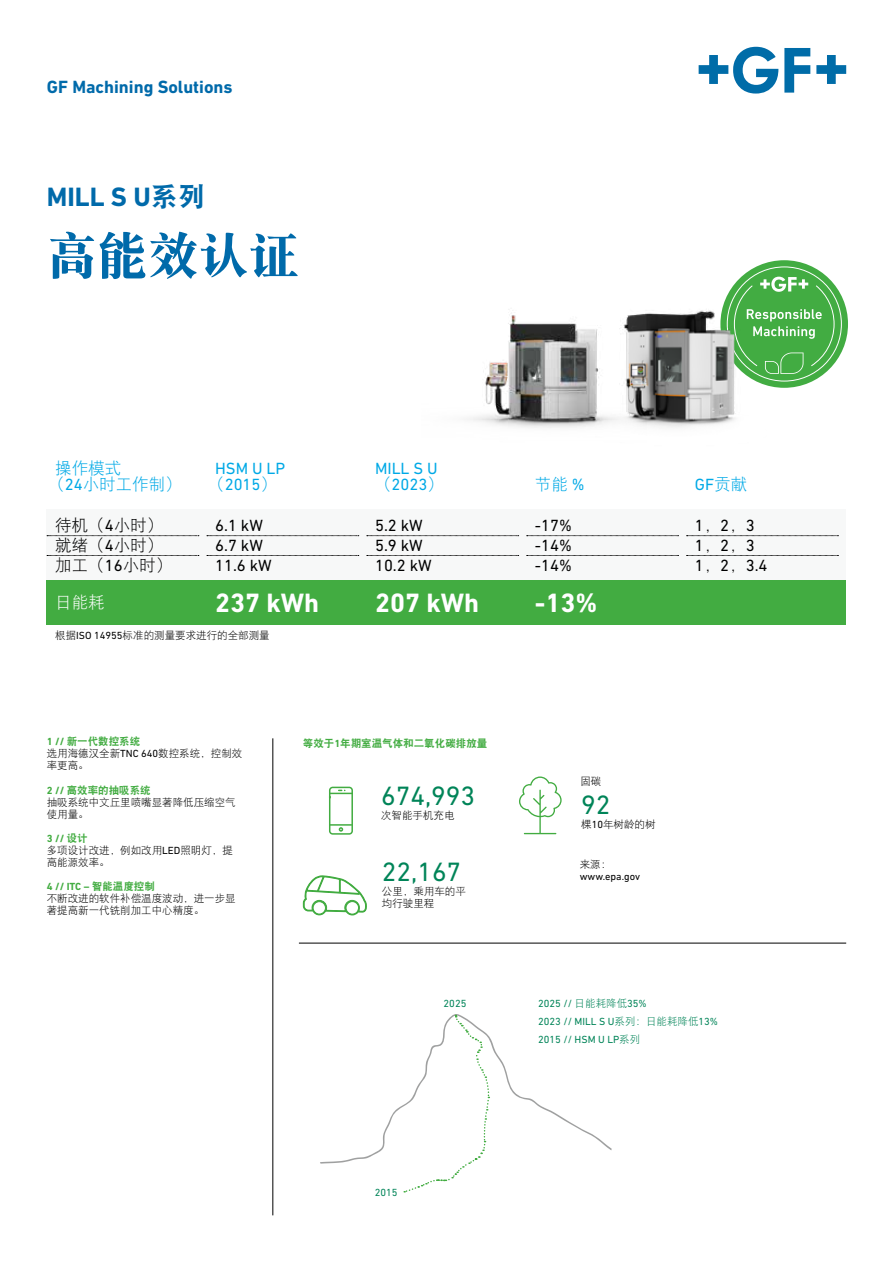
<style>
.page{position:relative;width:893px;height:1263px;background:#fff}
.page>*{position:absolute;margin:0;border:0;box-sizing:border-box;transform-origin:0 0}
.t1{font:50.55px "DF Song GB W9";color:#006aaa}
.t2{font:700 27px "DIN Next W1 G";color:#fff}
.t3{font:27px "DIN Next W1 G";color:#008458}
.t4{font:700 27px "DIN Next W1 G";color:#006aaa}
.t5{font:700 18px "DIN Next W1 G";color:#006aaa}
.t6{font:16.5px/19.8px "DIN Next W1 G";color:#000}
.t7{font:16.5px/16.5px "DIN Next W1 G";color:#00a9e6;text-align:center}
.t8{font:16.5px/19.8px "DF Hei GB W3";color:#000}
.t9{font:16.5px/16.5px "DF Hei GB W3";color:#00a9e6}
.t10{font:16.5px "DF Hei GB W3";color:#fff}
.t11{font:10.5px/12px "DF Hei GB W3";color:#000}
.t12{font:10.5px/18px "DIN Next W1 G";color:#008458}
.t13{font:10.5px "DF Hei GB W9";color:#42ac41}
.t14{font:700 10.5px "DIN Next W1 G";color:#42ac41}
.t15{font:10.5px "DIN Next W1 G";color:#000}
.s1{font-family:"DF Hei GB W9";font-weight:400}
.s2{font-family:"DIN Next W1 G"}
.s3{font-family:"DF Hei GB W3"}
.s4{font-family:"DIN Next W1 G";font-weight:700}
</style>
<div class="page">
<img style="left:467px;top:315px;width:128px;height:113px">
<svg style="left:720px;top:260px;width:128px;height:128px;background:#54b454"></svg>
<svg style="left:734px;top:277px;width:101px;height:97px;background:#5db75d"></svg>
<hr style="left:299px;top:943px;width:547px;height:1px;background:#000">
<svg style="left:699px;top:47px;width:79px;height:47px"></svg>
<svg style="left:784px;top:48px;width:26px;height:45px"></svg>
<svg style="left:816px;top:55px;width:30px;height:29px"></svg>
<svg style="left:519px;top:776px;width:43px;height:58px"></svg>
<svg style="left:328px;top:786px;width:25px;height:49px"></svg>
<svg style="left:303px;top:875px;width:64px;height:41px"></svg>
<hr style="left:273px;top:738px;width:1px;height:477px;background:#000">
<div style="left:47px;top:509px;width:799px;height:71px;background:#f7f8f8"></div>
<svg style="left:47px;top:535px;width:152px;height:1px"></svg>
<svg style="left:47px;top:555px;width:152px;height:1px"></svg>
<svg style="left:207px;top:535px;width:152px;height:1px"></svg>
<svg style="left:207px;top:555px;width:152px;height:1px"></svg>
<svg style="left:367px;top:535px;width:152px;height:1px"></svg>
<svg style="left:367px;top:555px;width:152px;height:1px"></svg>
<svg style="left:527px;top:535px;width:152px;height:1px"></svg>
<svg style="left:527px;top:555px;width:152px;height:1px"></svg>
<svg style="left:687px;top:535px;width:151px;height:1px"></svg>
<svg style="left:687px;top:555px;width:151px;height:1px"></svg>
<div style="left:47px;top:580px;width:799px;height:44px;background:#42ac41"></div>
<svg style="left:320px;top:1014px;width:292px;height:179px"></svg>
<img style="left:595px;top:301px;width:173px;height:127px">
<h3 class="t5" style="left:47px;top:76px;width:187px">GF Machining Solutions</h3>
<h2 class="t4" style="left:47px;top:181px;width:160px">MILL S U<span class="s1">系列</span></h2>
<h1 class="t1" style="left:47px;top:228px;width:254px">高能效认证</h1>
<h3 class="t9" style="left:48px;top:459px;width:135px;text-indent:7px">操作模式<br>（<span class="s2">24</span>小时工作制）</h3>
<h3 class="t7" style="left:208px;top:460px;width:79px">HSM U LP<span class="s3">（</span>2015<span class="s3">）</span></h3>
<h3 class="t7" style="left:375px;top:460px;width:70px;text-align:left">MILL S U<span class="s3">（</span>2023<span class="s3">）</span></h3>
<h3 class="t9" style="left:535px;top:476px;width:51px">节能 <span class="s2">%</span></h3>
<h3 class="t7" style="left:695px;top:476px;width:54px">GF<span class="s3">贡献</span></h3>
<h3 class="t8" style="left:55px;top:515px;width:118px">待机（<span class="s2">4</span>小时）就绪（<span class="s2">4</span>小时）加工（<span class="s2">16</span>小时）</h3>
<h3 class="t6" style="left:215px;top:515px;width:58px">6.1 kW<br>6.7 kW<br>11.6 kW</h3>
<h3 class="t6" style="left:375px;top:515px;width:58px">5.2 kW<br>5.9 kW<br>10.2 kW</h3>
<h3 class="t6" style="left:535px;top:515px;width:38px;text-align:justify">-17% -14% -14%</h3>
<h3 class="t6" style="left:695px;top:515px;width:74px">1<span class="s3">，</span>2<span class="s3">，</span>3<br>1<span class="s3">，</span>2<span class="s3">，</span>3<br>1<span class="s3">，</span>2<span class="s3">，</span>3.4</h3>
<h3 class="t10" style="left:55px;top:593px;width:51px">日能耗</h3>
<h2 class="t2" style="left:215px;top:586px;width:106px">237 kWh</h2>
<h2 class="t2" style="left:375px;top:586px;width:106px">207 kWh</h2>
<h2 class="t2" style="left:535px;top:586px;width:64px">-13%</h2>
<p class="t11" style="left:55px;top:629px;width:216px">根据<span class="s2">ISO 14955</span>标准的测量要求进行的全部测量</p>
<p class="t13" style="left:47px;top:736px;width:95px"><span class="s4">1 //</span> 新一代数控系统</p>
<p class="t11" style="left:47px;top:747px;width:197px">选用海德汉全新<span class="s2">TNC 640</span>数控系统，控制效率更高。</p>
<p class="t13" style="left:47px;top:784px;width:105px"><span class="s4">2 //</span> 高效率的抽吸系统</p>
<p class="t11" style="left:47px;top:795px;width:191px">抽吸系统中文丘里喷嘴显著降低压缩空气使用量。</p>
<p class="t14" style="left:47px;top:832px;width:42px">3 // <span class="s1">设计</span></p>
<p class="t11" style="left:47px;top:843px;width:188px">多项设计改进，例如改用<span class="s2">LED</span>照明灯，提高能源效率。</p>
<p class="t14" style="left:47px;top:880px;width:110px">4 // ITC – <span class="s1">智能温度控制</span></p>
<p class="t11" style="left:47px;top:891px;width:191px">不断改进的软件补偿温度波动，进一步显著提高新一代铣削加工中心精度。</p>
<p class="t13" style="left:303px;top:738px;width:186px">等效于<span class="s4">1</span>年期室温气体和二氧化碳排放量</p>
<h2 class="t3" style="left:381px;top:780px;width:96px">674,993</h2>
<p class="t11" style="left:381px;top:809px;width:75px">次智能手机充电</p>
<h2 class="t3" style="left:382px;top:856px;width:81px">22,167</h2>
<p class="t11" style="left:382px;top:885px;width:85px">公里，乘用车的平均行驶里程</p>
<p class="t12" style="left:444px;top:994px;width:24px">2025</p>
<p class="t11" style="left:580px;top:775px;width:22px">固碳</p>
<p class="t11" style="left:581px;top:818px;width:76px">棵<span class="s2">10</span>年树龄的树</p>
<h2 class="t3" style="left:581px;top:789px;width:31px">92</h2>
<p class="t11" style="left:580px;top:858px;width:33px">来源：</p>
<p class="t15" style="left:580px;top:870px;width:62px">www.epa.gov</p>
<p class="t12" style="left:538px;top:995px;width:181px">2025 // <span class="s3">日能耗降低</span>35%<br>2023 // MILL S U<span class="s3">系列：日能耗降低</span>13%<br>2015 // HSM U LP<span class="s3">系列</span></p>
<p class="t12" style="left:375px;top:1183px;width:24px">2015</p>
</div>
